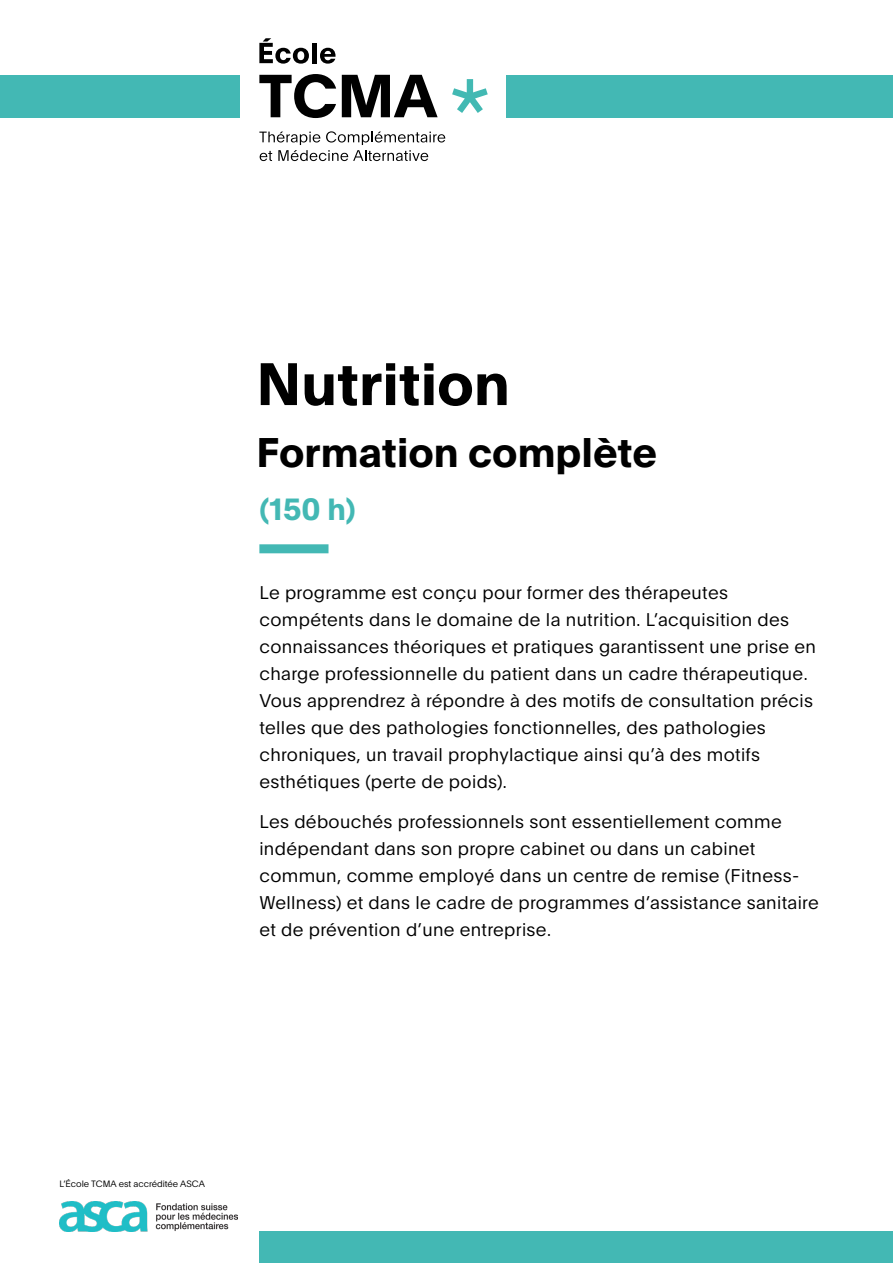
<style>
.page{position:relative;width:893px;height:1263px;background:#fff}
.page>*{position:absolute;margin:0;border:0;box-sizing:border-box;transform-origin:0 0}
.t1{font:700 58.5px "Plain";color:#000}
.t2{font:700 40.5px "Plain";color:#000}
.t3{font:700 30px "Plain";color:#43b8b4}
.t4{font:300 18px/27px "Plain";letter-spacing:.02em;color:#000}
.t5{font:300 9px "Plain";color:#000}
</style>
<div class="page">
<svg style="left:452px;top:79px;width:36px;height:34px"></svg>
<svg style="left:259px;top:74px;width:77px;height:44px"></svg>
<svg style="left:342px;top:75px;width:96px;height:42px"></svg>
<svg style="left:259px;top:38px;width:50px;height:26px"></svg>
<div style="left:312px;top:43px;width:5px;height:20px;background:#000"></div>
<svg style="left:320px;top:48px;width:16px;height:16px"></svg>
<svg style="left:259px;top:131px;width:186px;height:30px"></svg>
<div style="left:506px;top:75px;width:387px;height:42px;background:#43b8b4"></div>
<div style="left:0;top:75px;width:239px;height:42px;background:#43b8b4"></div>
<div style="left:259px;top:1231px;width:634px;height:32px;background:#43b8b4"></div>
<img style="left:60px;top:1201px;width:177px;height:30px">
<div style="left:259px;top:544px;width:69px;height:9px;background:#43b8b4"></div>
<h1 class="t1" style="left:256px;top:342px;width:255px">Nutrition</h1>
<h2 class="t2" style="left:256px;top:423px;width:402px">Formation complète</h2>
<h3 class="t3" style="left:259px;top:487px;width:98px">(150 h)</h3>
<p class="t4" style="left:259px;top:578px;width:558px">Le programme est conçu pour former des thérapeutes compétents dans le domaine de la nutrition. L’acquisition des connaissances théoriques et pratiques garantissent une prise en charge professionnelle du patient dans un cadre thérapeutique.<br>Vous apprendrez à répondre à des motifs de consultation précis telles que des pathologies fonctionnelles, des pathologies chroniques, un travail prophylactique ainsi qu’à des motifs esthétiques (perte de poids).</p>
<p class="t4" style="left:259px;top:807px;width:561px">Les débouchés professionnels sont essentiellement comme indépendant dans son propre cabinet ou dans un cabinet commun, comme employé dans un centre de remise (Fitness-Wellness) et dans le cadre de programmes d’assistance sanitaire et de prévention d’une entreprise.</p>
<p class="t5" style="left:60px;top:1177px;width:147px">L’École TCMA est accréditée ASCA</p>
</div>
